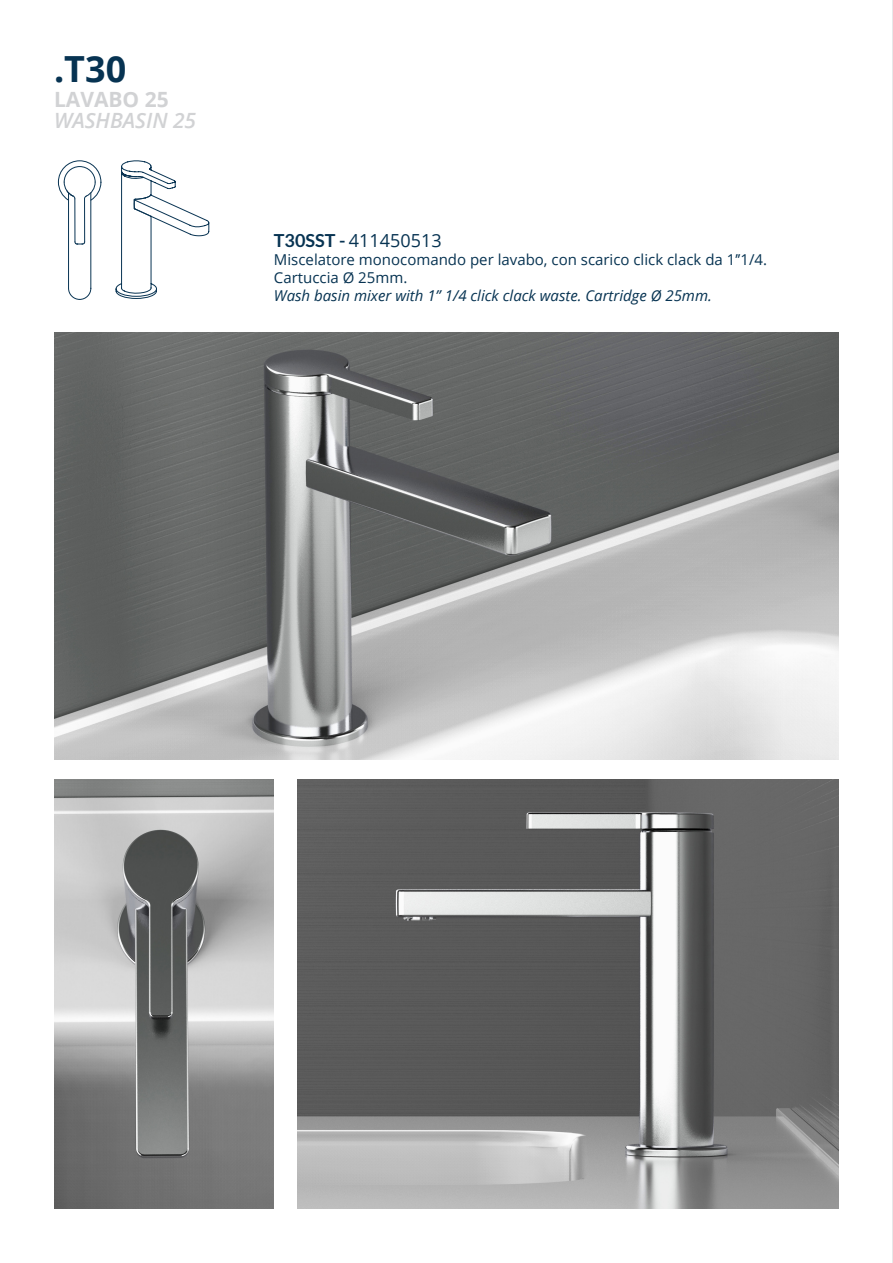
<style>
.page{position:relative;width:893px;height:1263px;background:#fff}
.page>*{position:absolute;margin:0;border:0;box-sizing:border-box;transform-origin:0 0}
.t1{font:700 36px "Open Sans";color:#073352}
.t2{font:italic 600 21px "Open Sans";color:#d1d2d4}
.t3{font:700 21px "Open Sans";color:#d1d2d4}
.t4{font:18px "Open Sans";color:#073352}
.t5{font:15px "Open Sans";color:#073352}
.t6{font:italic 15px "Open Sans";color:#073352}
.s1{font-family:"Lato";font-weight:700}
</style>
<div class="page">
<hr style="left:84px;top:199px;width:1px;height:43px;background:#093453">
<hr style="left:75px;top:199px;width:1px;height:43px;background:#093453">
<svg style="left:74px;top:241px;width:11px;height:4px"></svg>
<hr style="left:68px;top:193px;width:1px;height:95px;background:#093453">
<hr style="left:91px;top:193px;width:1px;height:95px;background:#093453">
<svg style="left:68px;top:288px;width:24px;height:12px"></svg>
<svg style="left:115px;top:160px;width:94px;height:139px"></svg>
<svg style="left:58px;top:160px;width:44px;height:41px"></svg>
<img style="left:54px;top:332px;width:785px;height:428px">
<img style="left:297px;top:780px;width:542px;height:429px">
<img style="left:54px;top:780px;width:220px;height:429px">
<hr style="left:892px;top:0;width:1px;height:1263px;background:#d1d2d4">
<p class="t1" style="left:54px;top:43px;width:74px">.T30</p>
<p class="t3" style="left:54px;top:84px;width:116px">LAVABO 25</p>
<p class="t2" style="left:54px;top:106px;width:144px">WASHBASIN 25</p>
<p class="t4" style="left:274px;top:228px;width:169px"><span class="s1">T30SST -</span> 411450513</p>
<p class="t5" style="left:274px;top:249px;width:495px">Miscelatore monocomando per lavabo, con scarico click clack da 1’’1/4.</p>
<p class="t5" style="left:274px;top:267px;width:135px">Cartuccia Ø 25mm.</p>
<p class="t6" style="left:274px;top:285px;width:439px">Wash basin mixer with 1” 1/4 click clack waste. Cartridge Ø 25mm.</p>
</div>
